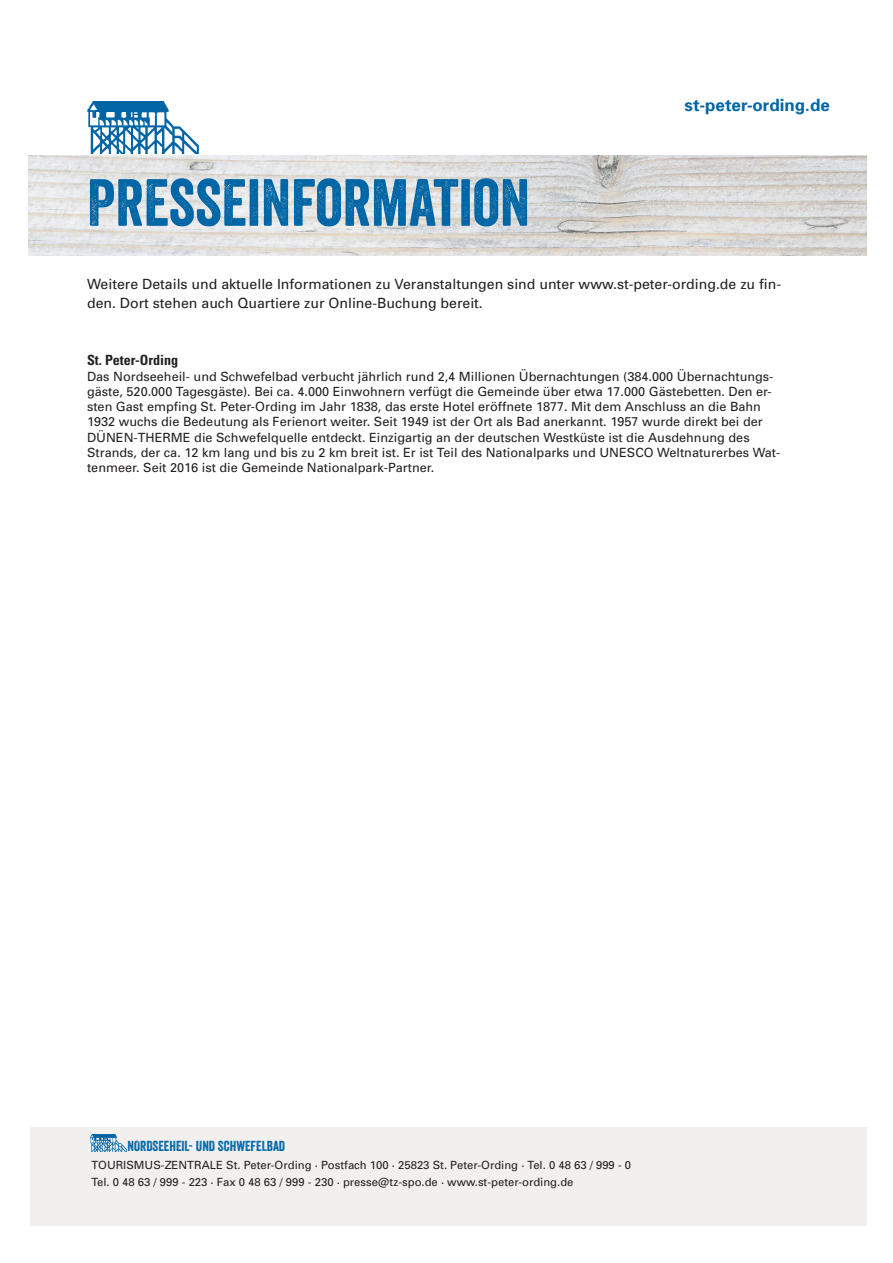
<style>
.page{position:relative;width:893px;height:1263px;background:#fff}
.page>*{position:absolute;margin:0;border:0;box-sizing:border-box;transform-origin:0 0}
.t1{font:64.5px "Veneer";color:#0166a5}
.t2{font:700 16.95px "Univers";color:#0166a5}
.t3{font:14.1px/19.8px "Univers";color:#231f20}
.t4{font:14.1px "Veneer";color:#0166a5}
.t5{font:700 condensed 14.1px "Univers";color:#231f20}
.t6{font:12.75px/15.3px "Univers";color:#231f20}
.t7{font:11.25px/17px "Univers";color:#231f20}
</style>
<div class="page">
<img style="left:29px;top:155px;width:837px;height:100px">
<img style="left:87px;top:101px;width:112px;height:53px">
<div style="left:30px;top:1127px;width:836px;height:99px;background:#f1f0ef"></div>
<img style="left:90px;top:1135px;width:37px;height:17px">
<h1 class="t1" style="left:87px;top:179px;width:444px">PRESSEINFORMATION</h1>
<h2 class="t2" style="left:684px;top:99px;width:147px">st-peter-ording.de</h2>
<p class="t3" style="left:87px;top:275px;width:695px">Weitere Details und aktuelle Informationen zu Veranstaltungen sind unter www.st-peter-ording.de zu fin&shy;den. Dort stehen auch Quartiere zur Online-Buchung bereit.</p>
<p class="t5" style="left:87px;top:355px;width:93px">St. Peter-Ording</p>
<p class="t6" style="left:87px;top:370px;width:695px">Das Nordseeheil- und Schwefelbad verbucht jährlich rund 2,4 Millionen Übernachtungen (384.000 Übernachtungs&shy;gäste, 520.000 Tagesgäste). Bei ca. 4.000 Einwohnern verfügt die Gemeinde über etwa 17.000 Gästebetten. Den er&shy;sten Gast empfing St. Peter-Ording im Jahr 1838, das erste Hotel eröffnete 1877. Mit dem Anschluss an die Bahn 1932 wuchs die Bedeutung als Ferienort weiter. Seit 1949 ist der Ort als Bad anerkannt. 1957 wurde direkt bei der DÜNEN-THERME die Schwefelquelle entdeckt. Einzigartig an der deutschen Westküste ist die Ausdehnung des Strands, der ca. 12 km lang und bis zu 2 km breit ist. Er ist Teil des Nationalparks und UNESCO Weltnaturerbes Wat&shy;tenmeer. Seit 2016 ist die Gemeinde Nationalpark-Partner.</p>
<p class="t4" style="left:128px;top:1141px;width:159px">NORDSEEHEIL- UND SCHWEFELBAD</p>
<p class="t7" style="left:91px;top:1158px;width:541px">TOURISMUS-ZENTRALE St. Peter-Ording · Postfach 100 · 25823 St. Peter-Ording · Tel. 0 48 63 / 999 - 0<br>Tel. 0 48 63 / 999 - 223 · Fax 0 48 63 / 999 - 230 · presse@tz-spo.de · www.st-peter-ording.de</p>
</div>
